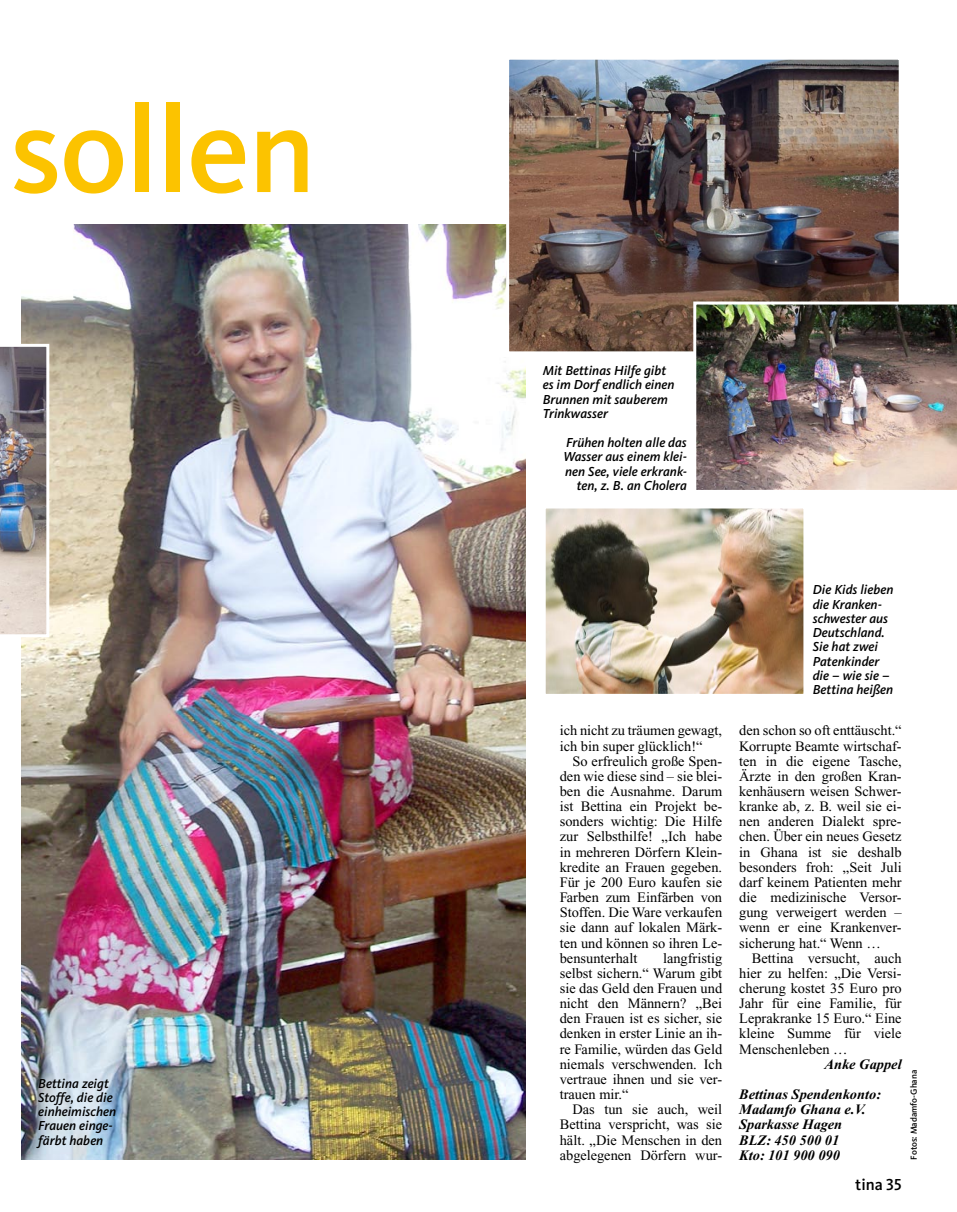
<style>
.page{position:relative;width:957px;height:1212px;background:#fff}
.page>*{position:absolute;margin:0;border:0;box-sizing:border-box;transform-origin:0 0}
.t1{font:500 124.5px "Kievit";letter-spacing:-.015em;color:#fcc300}
.t2{font:500 16.5px "Kievit";color:#000}
.t3{font:14.4px/15.1px "Times New Roman";color:#000;text-align:justify}
.t4{font:italic 700 14.4px/15.1px "Times New Roman";color:#000}
.t5{font:italic 500 13.5px/14.2px "Kievit";color:#000}
.t6{font:500 9px "Kievit";color:#000}
.s1{font-family:"Kievit Medium SC";font-weight:400}
</style>
<div class="page">
<img style="left:21px;top:224px;width:505px;height:936px">
<img style="left:0;top:344px;width:49px;height:293px">
<img style="left:547px;top:509px;width:255px;height:184px">
<div style="left:543px;top:505px;width:263px;height:192px;border:3px solid #fff"></div>
<img style="left:510px;top:61px;width:387px;height:289px">
<div style="left:506px;top:57px;width:395px;height:297px;border:3px solid #fff"></div>
<img style="left:693px;top:301px;width:264px;height:189px">
<h1 class="t1" style="left:10px;top:74px;width:308px">sollen</h1>
<p class="t5" style="left:38px;top:1076px;width:79px">Bettina zeigt<br>Stoffe, die die einheimischen<br>Frauen einge&shy;färbt haben</p>
<p class="t5" style="left:543px;top:363px;width:133px">Mit Bettinas Hilfe gibt es im Dorf endlich einen<br>Brunnen mit sauberem<br>Trinkwasser</p>
<p class="t5" style="left:563px;top:435px;width:125px;text-align:right">Frühen holten alle das<br>Wasser aus einem klei&shy;nen See, viele erkrank&shy;ten, z. B. an Cholera</p>
<p class="t3" style="left:560px;top:723px;width:164px">ich nicht zu träumen gewagt, ich bin super glücklich!“</p>
<p class="t3" style="left:560px;top:753px;width:164px;text-indent:13px">So erfreulich große Spen&shy;den wie diese sind – sie blei&shy;ben die Ausnahme. Darum ist Bettina ein Projekt be&shy;sonders wichtig: Die Hilfe zur Selbsthilfe! „Ich habe in mehreren Dörfern Klein&shy;kredite an Frauen gegeben.<br>Für je 200 Euro kaufen sie Farben zum Einfärben von Stoffen. Die Ware verkaufen sie dann auf lokalen Märk&shy;ten und können so ihren Le&shy;bensunterhalt</p>
<p class="t3" style="left:560px;top:950px;width:164px;text-indent:103px">langfristig selbst sichern.“ Warum gibt sie das Geld den Frauen und nicht den Männern? „Bei den Frauen ist es sicher, sie denken in erster Linie an ih&shy;re Familie, würden das Geld niemals verschwenden. Ich vertraue ihnen und sie ver&shy;trauen mir.“</p>
<p class="t3" style="left:560px;top:1102px;width:164px;text-indent:13px">Das tun sie auch, weil Bettina verspricht, was sie hält. „Die Menschen in den abgelegenen Dörfern wur-</p>
<p class="t5" style="left:813px;top:582px;width:82px">Die Kids lieben die Kranken&shy;schwester aus<br>Deutschland.<br>Sie hat zwei<br>Patenkinder die – wie sie –<br>Bettina heißen</p>
<p class="t3" style="left:739px;top:723px;width:164px">den schon so oft enttäuscht.“ Korrupte Beamte wirtschaf&shy;ten in die eigene Tasche, Ärzte in den großen Kran&shy;kenhäusern weisen Schwer&shy;kranke ab, z. B. weil sie ei&shy;nen anderen Dialekt spre&shy;chen. Über ein neues Gesetz in Ghana ist sie deshalb besonders froh: „Seit Juli darf keinem Patienten mehr die medizinische Versor&shy;gung verweigert werden – wenn er eine Krankenver&shy;sicherung hat.“ Wenn …</p>
<p class="t3" style="left:739px;top:950px;width:164px;text-indent:13px">Bettina versucht, auch hier zu helfen: „Die Versi&shy;cherung kostet 35 Euro pro Jahr für eine Familie, für Leprakranke 15 Euro.“ Eine kleine Summe für viele Menschenleben …</p>
<p class="t4" style="left:739px;top:1049px;width:164px;line-height:30.3px;text-indent:85px">Anke Gappel<br>Bettinas Spendenkonto:</p>
<p class="t4" style="left:739px;top:1102px;width:128px">Madamfo Ghana e.V.<br>Sparkasse Hagen<br>BLZ: 450 500 01<br>Kto: 101 900 090</p>
<p class="t2" style="left:855px;top:1174px;width:48px">tina <span class="s1">35</span></p>
<p class="t6" style="left:908px;top:1160px;width:91px;rotate:-90deg">Fotos: Madamfo-Ghana</p>
</div>
